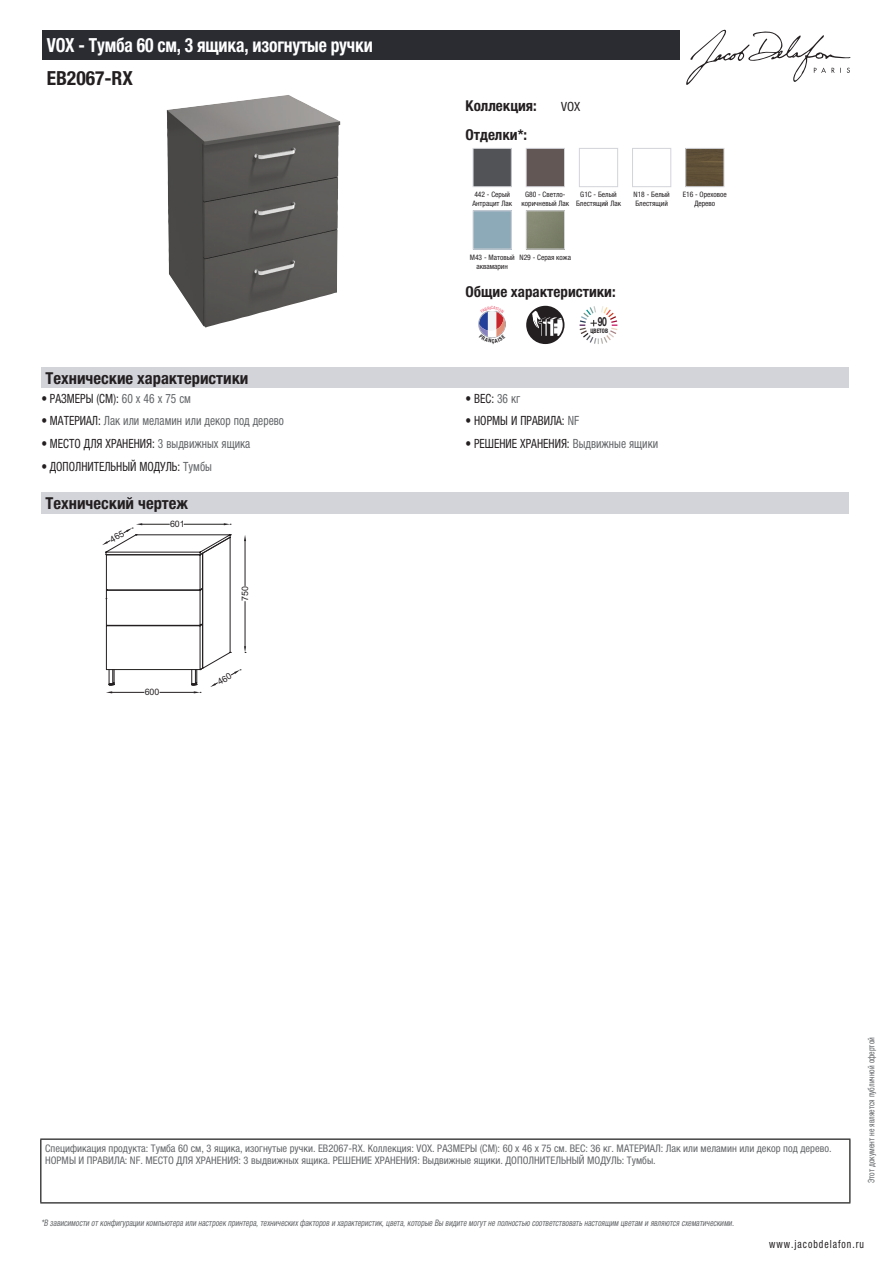
<style>
.page{position:relative;width:893px;height:1263px;background:#fff}
.page>*{position:absolute;margin:0;border:0;box-sizing:border-box;transform-origin:0 0}
.t1{font:700 condensed 19.5px "Helvetica Neue LTCYR";letter-spacing:-.01em;color:#fff;scale:.9 1}
.t2{font:700 condensed 19.5px "Helvetica Neue LTCYR";color:#231f20}
.t3{font:700 condensed 16.5px "Helvetica Neue LTCYR";color:#231f20}
.t4{font:700 condensed 15px "Helvetica Neue LTCYR";color:#231f20}
.t5{font:condensed 12.75px "Helvetica Neue LTCYR";color:#231f20;scale:.9 1}
.t6{font:condensed 12.75px "Helvetica Neue LTCYR";color:#626568;scale:.9 1}
.t7{font:condensed 12.75px "Helvetica Neue LTCYR";color:#231f20}
.t8{font:700 12.6px "Helvetica Neue LT Std";color:#231f20;scale:.68 1}
.t9{font:condensed 11.25px "Helvetica Neue LTCYR";letter-spacing:.1em;color:#231f20;scale:.87 1}
.t10{font:condensed 10.5px/12px "Helvetica Neue LTCYR";color:#626568}
.t11{font:italic condensed 9px "Helvetica Neue LTCYR";color:#626568;scale:.87 1}
.t12{font:condensed 9px "Helvetica Neue LTCYR";color:#626568;scale:.87 1}
.t13{font:8.85px "Arial";color:#231f20}
.t14{font:condensed 7.5px/9px "Helvetica Neue LTCYR";color:#231f20;text-align:center}
.t15{font:700 condensed 6.15px "Helvetica Neue LTCYR";color:#231f20;scale:.89 1}
.s1{color:#626568}
.s2{color:#231f20}
</style>
<div class="page">
<svg style="left:686px;top:30px;width:164px;height:55px"></svg>
<img style="left:167px;top:95px;width:173px;height:233px">
<img style="left:475px;top:150px;width:35px;height:35px">
<div style="left:473px;top:148px;width:39px;height:39px;border:1px solid #d3d4da"></div>
<img style="left:528px;top:150px;width:35px;height:35px">
<div style="left:526px;top:148px;width:39px;height:39px;border:1px solid #d3d4da"></div>
<div style="left:579px;top:148px;width:39px;height:39px;border:1px solid #d3d4da"></div>
<div style="left:632px;top:148px;width:39px;height:39px;border:1px solid #d3d4da"></div>
<img style="left:687px;top:150px;width:35px;height:35px">
<div style="left:685px;top:148px;width:39px;height:39px;border:1px solid #d3d4da"></div>
<div style="left:473px;top:210px;width:39px;height:39px;border:1px solid #d3d4da"></div>
<img style="left:528px;top:212px;width:35px;height:35px">
<div style="left:526px;top:210px;width:39px;height:39px;border:1px solid #d3d4da"></div>
<svg style="left:526px;top:306px;width:38px;height:38px"></svg>
<svg style="left:580px;top:306px;width:37px;height:38px"></svg>
<div style="left:41px;top:367px;width:808px;height:21px;background:#d3d4da"></div>
<div style="left:41px;top:492px;width:808px;height:21px;background:#d3d4da"></div>
<div style="left:43px;top:30px;width:637px;height:30px;background:#2a2c32"></div>
<hr style="left:40px;top:1138px;width:810px;height:2px;background:#040503">
<hr style="left:40px;top:1140px;width:1px;height:62px;background:#040503">
<hr style="left:849px;top:1140px;width:1px;height:62px;background:#040503">
<hr style="left:40px;top:1202px;width:810px;height:1px;background:#040503">
<svg style="left:479px;top:311px;width:26px;height:27px"></svg>
<svg style="left:102px;top:523px;width:144px;height:170px"></svg>
<h1 class="t1" style="left:47px;top:34px;width:364px">VOX - Тумба 60 см, 3 ящика, изогнутые ручки</h1>
<h1 class="t2" style="left:47px;top:67px;width:88px">EB2067-RX</h1>
<h3 class="t4" style="left:466px;top:97px;width:73px">Коллекция:</h3>
<p class="t7" style="left:561px;top:99px;width:21px">VOX</p>
<h3 class="t4" style="left:466px;top:126px;width:63px">Отделки*:</h3>
<p class="t14" style="left:472px;top:190px;width:41px;text-align:left">442 - Серый<br>Антрацит Лак</p>
<p class="t14" style="left:522px;top:190px;width:49px">G80 - Светло&shy;коричневый Лак</p>
<p class="t14" style="left:576px;top:190px;width:47px">G1C - Белый<br>Блестящий Лак</p>
<p class="t14" style="left:633px;top:190px;width:38px;text-align:left">N18 - Белый<br>Блестящий</p>
<p class="t14" style="left:683px;top:190px;width:46px">E16 - Ореховое<br>Дерево</p>
<p class="t14" style="left:470px;top:252px;width:46px">M43 - Матовый аквамарин</p>
<p class="t14" style="left:520px;top:252px;width:53px">N29 - Серая кожа</p>
<h3 class="t4" style="left:466px;top:284px;width:152px">Общие характеристики:</h3>
<p class="t15" style="left:590px;top:328px;width:21px">ЦВЕТОВ</p>
<p class="t8" style="left:598px;top:314px;width:15px">90</p>
<h2 class="t3" style="left:46px;top:369px;width:204px">Технические характеристики</h2>
<p class="t5" style="left:41px;top:391px;width:168px">• РАЗМЕРЫ (СМ): <span class="s1">60 x 46 x 75 см</span></p>
<p class="t5" style="left:466px;top:391px;width:62px">• ВЕС: <span class="s1">36 кг</span></p>
<p class="t6" style="left:41px;top:414px;width:271px"><span class="s2">• МАТЕРИАЛ:</span> Лак или меламин или декор под дерево</p>
<p class="t5" style="left:466px;top:414px;width:128px">• НОРМЫ И ПРАВИЛА: <span class="s1">NF</span></p>
<p class="t5" style="left:41px;top:436px;width:234px">• МЕСТО ДЛЯ ХРАНЕНИЯ: <span class="s1">3 выдвижных ящика</span></p>
<p class="t5" style="left:466px;top:436px;width:215px">• РЕШЕНИЕ ХРАНЕНИЯ: <span class="s1">Выдвижные ящики</span></p>
<p class="t5" style="left:41px;top:459px;width:191px">• ДОПОЛНИТЕЛЬНЫЙ МОДУЛЬ: <span class="s1">Тумбы</span></p>
<h2 class="t3" style="left:46px;top:494px;width:144px">Технический чертеж</h2>
<p class="t13" style="left:170px;top:518px;width:16px">601</p>
<p class="t13" style="left:145px;top:686px;width:16px">600</p>
<p class="t13" style="left:239px;top:601px;width:16px;rotate:-90deg">750</p>
<p class="t10" style="left:45px;top:1142px;width:788px">Спецификация продукта: Тумба 60 см, 3 ящика, изогнутые ручки. EB2067-RX. Коллекция: VOX. РАЗМЕРЫ (СМ): 60 x 46 x 75 см. ВЕС: 36 кг. МАТЕРИАЛ: Лак или меламин или декор под дерево.<br>НОРМЫ И ПРАВИЛА: NF. МЕСТО ДЛЯ ХРАНЕНИЯ: 3 выдвижных ящика. РЕШЕНИЕ ХРАНЕНИЯ: Выдвижные ящики. ДОПОЛНИТЕЛЬНЫЙ МОДУЛЬ: Тумбы.</p>
<p class="t11" style="left:41px;top:1218px;width:800px">*В зависимости отконфигурации компьютера или настроек принтера,техническихфакторов и характеристик,цвета,которые Вы видите могутне полностью соответствоватьнастоящим цветам и являются схематическими.</p>
<p class="t12" style="left:866px;top:1183px;width:169px;rotate:-90deg">Этот документ не является публичной офертой</p>
<p class="t9" style="left:769px;top:1237px;width:110px">www.jacobdelafon.ru</p>
</div>
